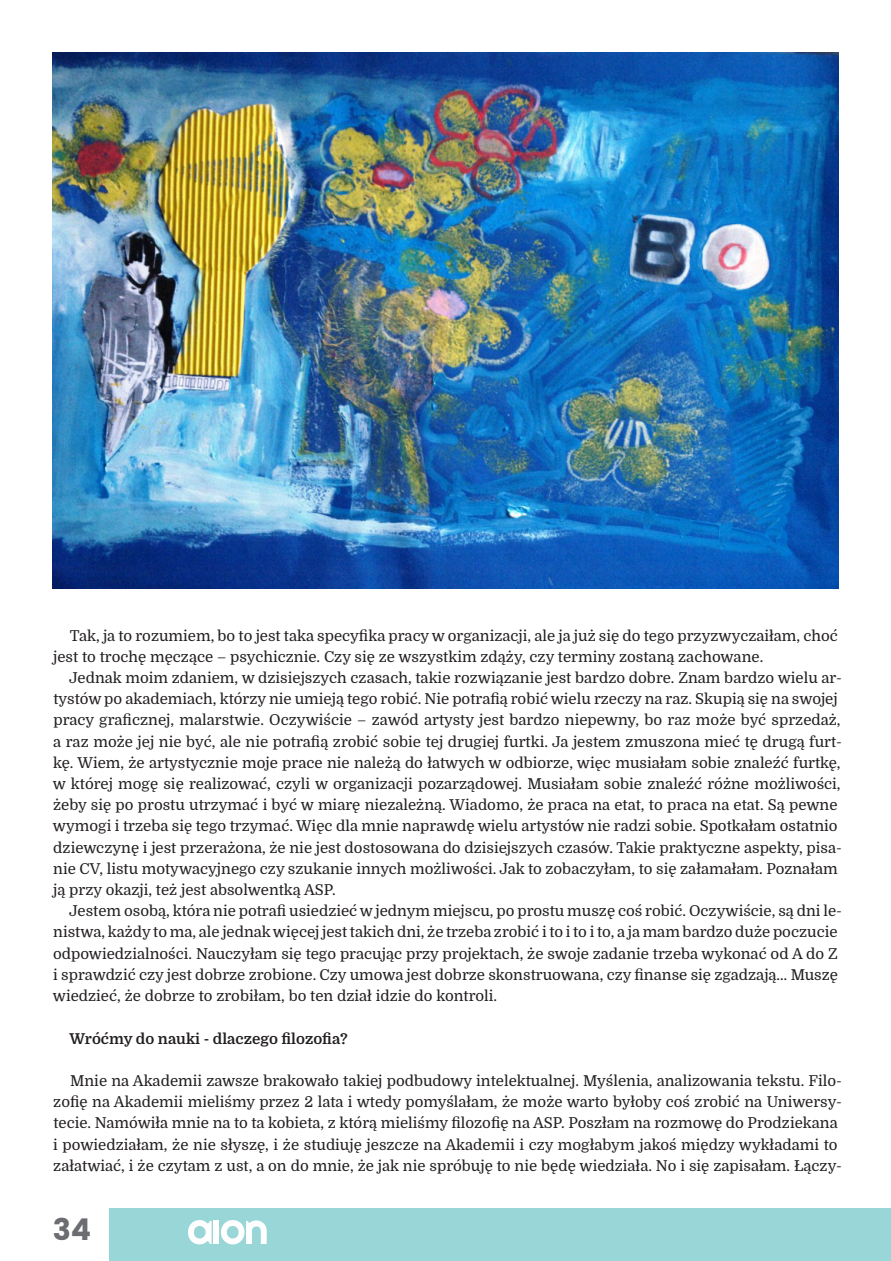
<style>
.page{position:relative;width:891px;height:1261px;background:#fff}
.page>*{position:absolute;margin:0;border:0;box-sizing:border-box;transform-origin:0 0}
.t1{font:30px "Poppins";color:#6c6d70}
.t2{font:15px/21.1px "Domine";color:#231f20}
.t3{font:700 15px "Domine";color:#231f20}
</style>
<div class="page">
<div style="left:109px;top:1208px;width:781px;height:52px;background:#98d6d7"></div>
<svg style="left:188px;top:1220px;width:23px;height:24px"></svg>
<div style="left:213px;top:1220px;width:6px;height:23px;background:#fff"></div>
<svg style="left:221px;top:1220px;width:46px;height:24px"></svg>
<img style="left:53px;top:53px;width:785px;height:536px">
<p class="t2" style="left:53px;top:625px;width:786px;text-indent:16px">Tak, ja to rozumiem, bo to jest taka specyfika pracy w organizacji, ale ja już się do tego przyzwyczaiłam, choć jest to trochę męczące – psychicznie. Czy się ze wszystkim zdąży, czy terminy zostaną zachowane.</p>
<p class="t2" style="left:53px;top:667px;width:790px;text-indent:16px">Jednak moim zdaniem, w dzisiejszych czasach, takie rozwiązanie jest bardzo dobre. Znam bardzo wielu ar&shy;tystów po akademiach, którzy nie umieją tego robić. Nie potrafią robić wielu rzeczy na raz. Skupią się na swojej pracy graficznej, malarstwie. Oczywiście – zawód artysty jest bardzo niepewny, bo raz może być sprzedaż, a raz może jej nie być, ale nie potrafią zrobić sobie tej drugiej furtki. Ja jestem zmuszona mieć tę drugą furt&shy;kę. Wiem, że artystycznie moje prace nie należą do łatwych w odbiorze, więc musiałam sobie znaleźć furtkę, w której mogę się realizować, czyli w organizacji pozarządowej. Musiałam sobie znaleźć różne możliwości, żeby się po prostu utrzymać i być w miarę niezależną. Wiadomo, że praca na etat, to praca na etat. Są pewne wymogi i trzeba się tego trzymać. Więc dla mnie naprawdę wielu artystów nie radzi sobie. Spotkałam ostatnio dziewczynę i jest przerażona, że nie jest dostosowana do dzisiejszych czasów. Takie praktyczne aspekty, pisa&shy;nie CV, listu motywacyjnego czy szukanie innych możliwości. Jak to zobaczyłam, to się załamałam. Poznałam ją przy okazji, też jest absolwentką ASP.</p>
<p class="t2" style="left:53px;top:900px;width:790px;text-indent:16px">Jestem osobą, która nie potrafi usiedzieć w jednym miejscu, po prostu muszę coś robić. Oczywiście, są dni le&shy;nistwa, każdy to ma, ale jednak więcej jest takich dni, że trzeba zrobić i to i to i to, a ja mam bardzo duże poczucie odpowiedzialności. Nauczyłam się tego pracując przy projektach, że swoje zadanie trzeba wykonać od A do Z i sprawdzić czy jest dobrze zrobione. Czy umowa jest dobrze skonstruowana, czy finanse się zgadzają… Muszę wiedzieć, że dobrze to zrobiłam, bo ten dział idzie do kontroli.</p>
<p class="t3" style="left:70px;top:1029px;width:279px">Wróćmy do nauki - dlaczego filozofia?</p>
<p class="t2" style="left:53px;top:1070px;width:790px;text-indent:17px">Mnie na Akademii zawsze brakowało takiej podbudowy intelektualnej. Myślenia, analizowania tekstu. Filo&shy;zofię na Akademii mieliśmy przez 2 lata i wtedy pomyślałam, że może warto byłoby coś zrobić na Uniwersy&shy;tecie. Namówiła mnie na to ta kobieta, z którą mieliśmy filozofię na ASP. Poszłam na rozmowę do Prodziekana i powiedziałam, że nie słyszę, i że studiuję jeszcze na Akademii i czy mogłabym jakoś między wykładami to załatwiać, i że czytam z ust, a on do mnie, że jak nie spróbuję to nie będę wiedziała. No i się zapisałam. Łączy-</p>
<h1 class="t1" style="left:53px;top:1212px;width:40px">34</h1>
</div>
